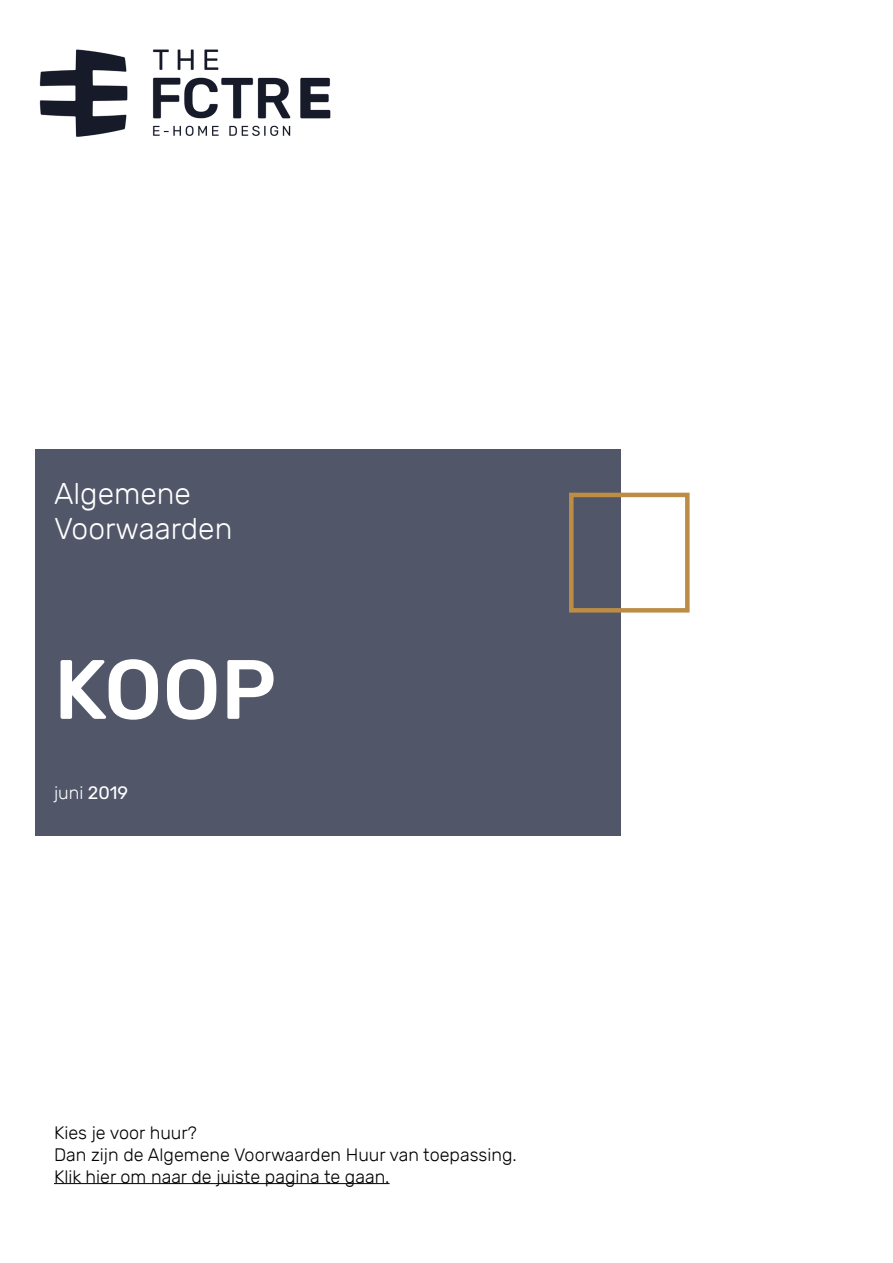
<style>
.page{position:relative;width:893px;height:1263px;background:#fff}
.page>*{position:absolute;margin:0;border:0;box-sizing:border-box;transform-origin:0 0}
.t1{font:500 84px "Rubik";color:#fff}
.t2{font:300 30px/34.5px "Rubik";color:#fff}
.t3{font:300 18px/21.6px "Rubik";color:#000}
.t4{font:300 18px "Rubik";color:#fff}
.s1{font-weight:400}
</style>
<div class="page">
<div style="left:35px;top:449px;width:586px;height:387px;background:#515669"></div>
<div style="left:569px;top:493px;width:121px;height:120px;border:4px solid #bd8d46"></div>
<hr style="left:54px;top:1183px;width:336px;height:1px;background:#000">
<img style="left:39px;top:49px;width:292px;height:88px">
<h2 class="t2" style="left:54px;top:477px;width:180px">Algemene<br>Voorwaarden</h2>
<h1 class="t1" style="left:54px;top:641px;width:224px">koop</h1>
<p class="t4" style="left:54px;top:783px;width:76px">juni <span class="s1">2019</span></p>
<p class="t3" style="left:54px;top:1123px;width:464px">Kies je voor huur?<br>Dan zijn de Algemene Voorwaarden Huur van toepassing.<br>Klik hier om naar de juiste pagina te gaan.</p>
</div>
